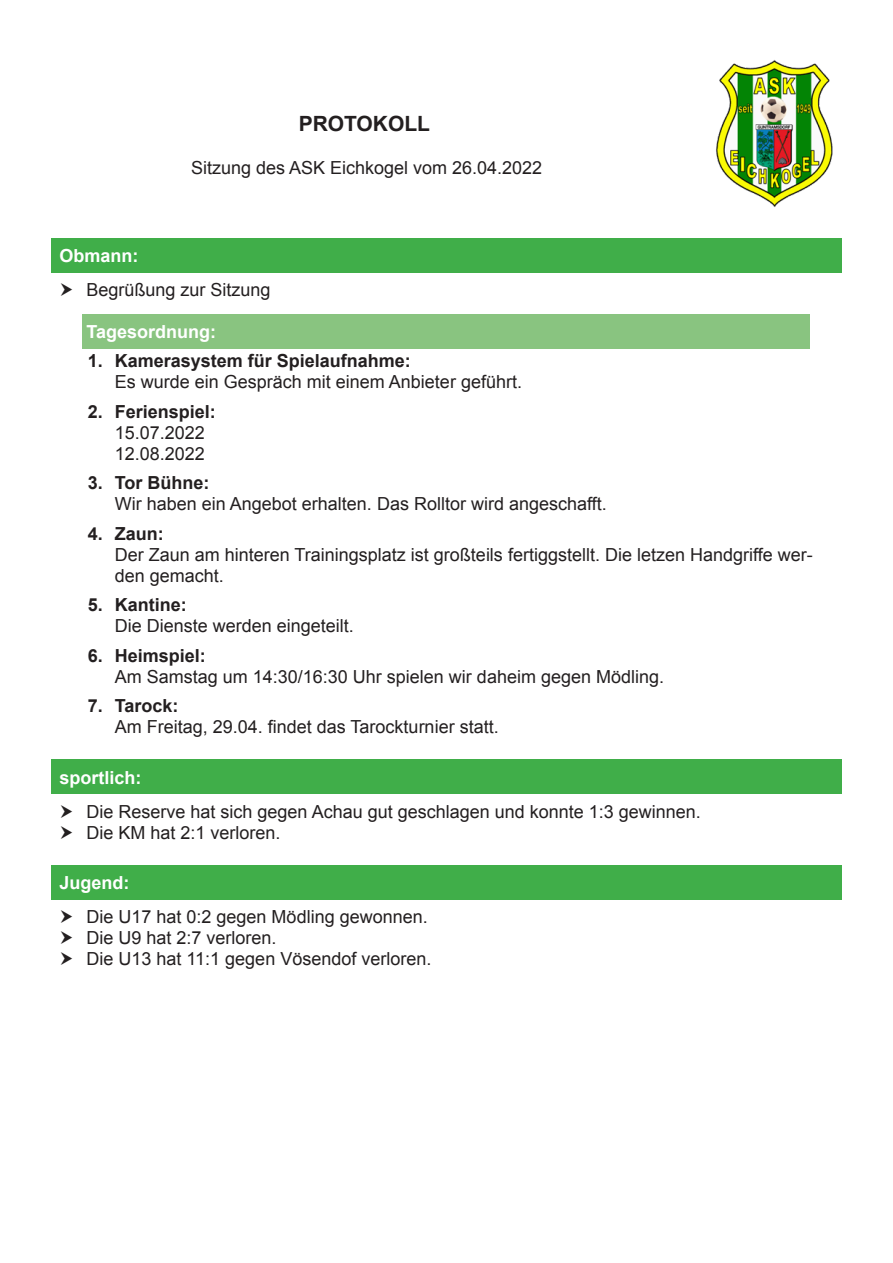
<style>
.page{position:relative;width:893px;height:1263px;background:#fff}
.page>*{position:absolute;margin:0;border:0;box-sizing:border-box;transform-origin:0 0}
.t1{font:700 21px "Arial";color:#231f20}
.t2{font:18px/21px "Arial";color:#231f20}
.t3{font:700 18px "Arial";color:#231f20}
.t4{font:700 18px "Arial";color:#fff}
</style>
<div class="page">
<div style="left:83px;top:315px;width:727px;height:34px;background:#89c480"></div>
<div style="left:51px;top:238px;width:791px;height:34px;background:#40ae49"></div>
<div style="left:51px;top:760px;width:791px;height:34px;background:#40ae49"></div>
<div style="left:51px;top:865px;width:791px;height:34px;background:#40ae49"></div>
<img style="left:716px;top:60px;width:117px;height:147px">
<p class="t1" style="left:299px;top:110px;width:133px">PROTOKOLL</p>
<p class="t2" style="left:191px;top:157px;width:353px">Sitzung des ASK Eichkogel vom 26.04.2022</p>
<p class="t4" style="left:60px;top:244px;width:81px">Obmann:</p>
<p class="t2" style="left:87px;top:279px;width:186px">Begrüßung zur Sitzung</p>
<p class="t4" style="left:87px;top:319px;width:131px">Tagesordnung:</p>
<p class="t3" style="left:88px;top:349px;width:325px">1. Kamerasystem für Spielaufnahme:</p>
<p class="t2" style="left:115px;top:371px;width:409px">Es wurde ein Gespräch mit einem Anbieter geführt.</p>
<p class="t3" style="left:88px;top:399px;width:130px">2. Ferienspiel:</p>
<p class="t2" style="left:115px;top:422px;width:92px">15.07.2022<br>12.08.2022</p>
<p class="t3" style="left:88px;top:471px;width:123px">3. Tor Bühne:</p>
<p class="t2" style="left:115px;top:494px;width:493px">Wir haben ein Angebot erhalten. Das Rolltor wird angeschafft.</p>
<p class="t3" style="left:88px;top:521px;width:77px">4. Zaun:</p>
<p class="t2" style="left:115px;top:544px;width:699px">Der Zaun am hinteren Trainingsplatz ist großteils fertiggstellt. Die letzen Handgriffe wer&shy;den gemacht.</p>
<p class="t3" style="left:88px;top:593px;width:101px">5. Kantine:</p>
<p class="t2" style="left:115px;top:616px;width:241px">Die Dienste werden eingeteilt.</p>
<p class="t3" style="left:88px;top:643px;width:120px">6. Heimspiel:</p>
<p class="t2" style="left:115px;top:666px;width:551px">Am Samstag um 14:30/16:30 Uhr spielen wir daheim gegen Mödling.</p>
<p class="t3" style="left:88px;top:694px;width:92px">7. Tarock:</p>
<p class="t2" style="left:115px;top:717px;width:385px">Am Freitag, 29.04. findet das Tarockturnier statt.</p>
<p class="t4" style="left:60px;top:766px;width:84px">sportlich:</p>
<p class="t2" style="left:87px;top:801px;width:616px">Die Reserve hat sich gegen Achau gut geschlagen und konnte 1:3 gewinnen.<br>Die KM hat 2:1 verloren.</p>
<p class="t4" style="left:60px;top:871px;width:72px">Jugend:</p>
<p class="t2" style="left:87px;top:906px;width:346px">Die U17 hat 0:2 gegen Mödling gewonnen.<br>Die U9 hat 2:7 verloren.<br>Die U13 hat 11:1 gegen Vösendof verloren.</p>
</div>
